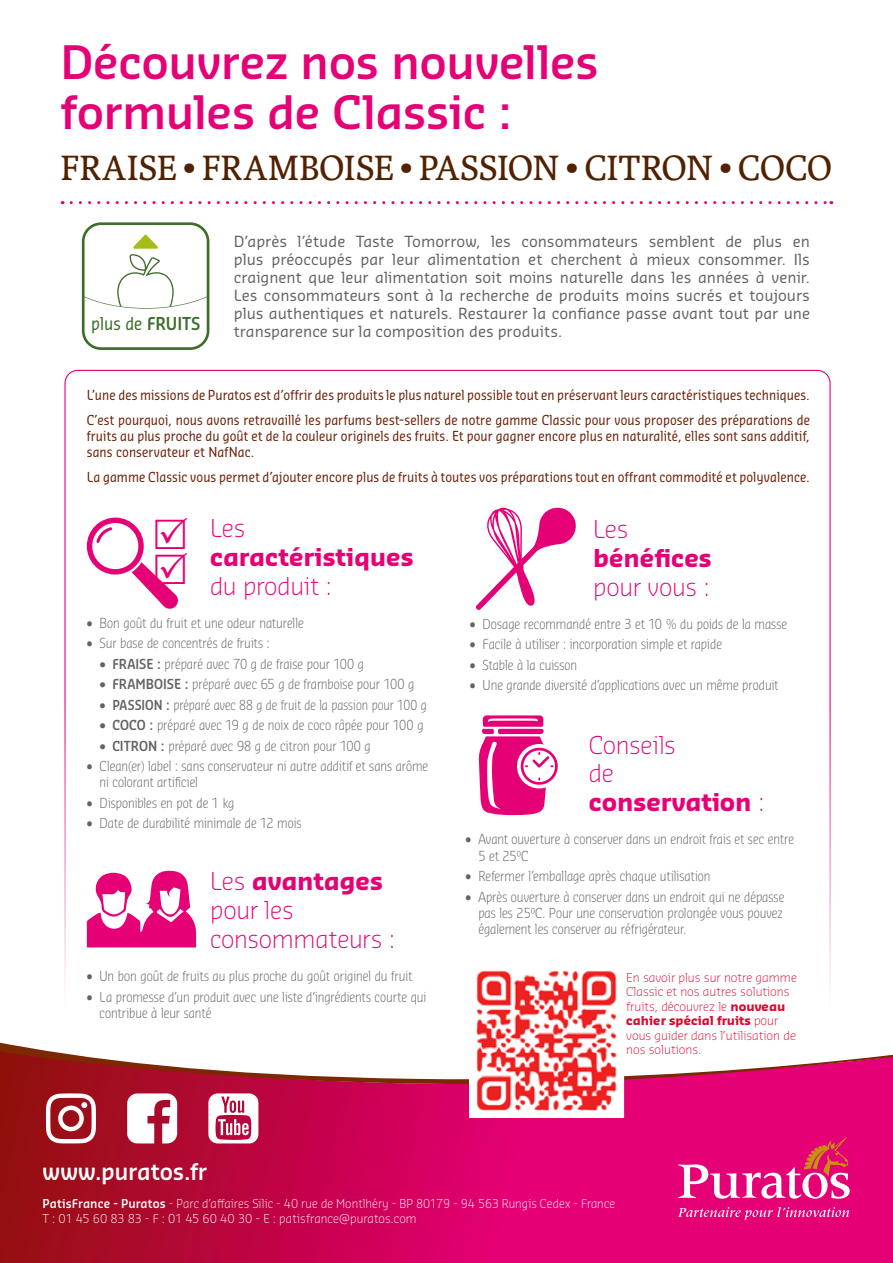
<style>
.page{position:relative;width:893px;height:1263px;background:#fff}
.page>*{position:absolute;margin:0;border:0;box-sizing:border-box;transform-origin:0 0}
.C_Range_and_producti{font:600 45px/49.5px "Sansa Std";letter-spacing:-.015em;color:#e60076}
.C_description_text{font:37.5px "Karmina";letter-spacing:-.005em;color:#512100}
.t1{font:300 24px/28.8px "Sansa Std";letter-spacing:-.01em;color:#e60076}
.t2{font:700 24px/28.8px "Sansa Std";letter-spacing:-.005em;color:#e60076}
.t3{font:600 22.5px "Sansa Pro";letter-spacing:-.005em;color:#fff}
.t4{font:17.4px "Sansa Con Std";color:#3e6d2c}
.t5{font:15px/18px "Sansa Std";color:#646363;text-align:justify}
.t6{font:300 13.5px/16.2px "Sansa Con Std";color:#646363}
.t7{font:13.5px/16.2px "Sansa Con Std";letter-spacing:.01em;color:#6e230a;text-align:justify}
.t8{font:300 13.5px "Sansa Con Std";color:#646363;scale:.96 1}
.t9{font:300 12px/14.4px "Sansa Std";color:#de072d}
.t10{font:300 12px "Sansa Pro";letter-spacing:.005em;color:#fff;scale:.95 1}
.t11{font:300 12px "Sansa Pro";letter-spacing:.005em;color:#fff}
.s1{font-weight:600}
.s2{font-weight:300}
.s3{font-weight:700}
</style>
<div class="page">
<svg style="left:0;top:1088px;width:893px;height:175px;background:#cc0355"></svg>
<svg style="left:0;top:927px;width:893px;height:161px"></svg>
<svg style="left:678px;top:1137px;width:172px;height:61px;background:#e83389"></svg>
<svg style="left:678px;top:1207px;width:171px;height:13px;background:#e92f8f"></svg>
<svg style="left:71px;top:201px;width:761px;height:3px"></svg>
<svg style="left:87px;top:871px;width:109px;height:76px"></svg>
<svg style="left:476px;top:507px;width:100px;height:103px"></svg>
<svg style="left:479px;top:715px;width:79px;height:100px"></svg>
<svg style="left:465px;top:959px;width:163px;height:163px"></svg>
<svg style="left:82px;top:222px;width:127px;height:128px"></svg>
<svg style="left:127px;top:1093px;width:50px;height:50px"></svg>
<svg style="left:46px;top:1093px;width:50px;height:50px"></svg>
<svg style="left:208px;top:1093px;width:50px;height:50px"></svg>
<svg style="left:87px;top:517px;width:91px;height:92px"></svg>
<p class="C_Range_and_producti" style="left:61px;top:35px;width:540px">Découvrez nos nouvelles formules de Classic :</p>
<p class="C_description_text" style="left:61px;top:147px;width:773px">FRAISE • FRAMBOISE • PASSION • CITRON • COCO</p>
<p class="t4" style="left:91px;top:312px;width:111px">plus de <span class="s1">FRUITS</span></p>
<p class="t5" style="left:234px;top:232px;width:578px">D’après l’étude Taste Tomorrow, les consommateurs semblent de plus en plus préoccupés par leur alimentation et cherchent à mieux consommer. Ils craignent que leur alimentation soit moins naturelle dans les années à venir.<br>Les consommateurs sont à la recherche de produits moins sucrés et toujours plus authentiques et naturels. Restaurer la confiance passe avant tout par une transparence sur la composition des produits.</p>
<p class="t7" style="left:87px;top:386px;width:725px">L’une des missions de Puratos est d’offrir des produits le plus naturel possible tout en préservant leurs caractéristiques techniques.</p>
<p class="t7" style="left:87px;top:411px;width:725px">C’est pourquoi, nous avons retravaillé les parfums best-sellers de notre gamme Classic pour vous proposer des préparations de fruits au plus proche du goût et de la couleur originels des fruits. Et pour gagner encore plus en naturalité, elles sont sans additif, sans conservateur et NafNac.</p>
<p class="t7" style="left:87px;top:468px;width:725px">La gamme Classic vous permet d’ajouter encore plus de fruits à toutes vos préparations tout en offrant commodité et polyvalence.</p>
<p class="t2" style="left:210px;top:513px;width:205px"><span class="s2">Les </span>caractéristiques <span class="s2">du produit :</span></p>
<p class="t6" style="left:87px;top:614px;width:218px">• Bon goût du fruit et une odeur naturelle</p>
<p class="t6" style="left:87px;top:635px;width:184px">• Sur base de concentrés de fruits :</p>
<p class="t6" style="left:100px;top:655px;width:266px"><span class="s1">• FRAISE :</span> préparé avec 70 g de fraise pour 100 g</p>
<p class="t6" style="left:100px;top:676px;width:316px"><span class="s1">• FRAMBOISE :</span> préparé avec 65 g de framboise pour 100 g</p>
<p class="t8" style="left:100px;top:696px;width:342px"><span class="s1">• PASSION :</span> préparé avec 88 g de fruit de la passion pour 100 g</p>
<p class="t6" style="left:100px;top:716px;width:325px"><span class="s1">• COCO :</span> préparé avec 19 g de noix de coco râpée pour 100 g</p>
<p class="t6" style="left:100px;top:737px;width:273px"><span class="s1">• CITRON :</span> préparé avec 98 g de citron pour 100 g</p>
<p class="t6" style="left:100px;top:757px;width:330px;text-indent:-13px">• Clean(er) label : sans conservateur ni autre additif et sans arôme ni colorant artificiel</p>
<p class="t6" style="left:87px;top:794px;width:149px">• Disponibles en pot de 1 kg</p>
<p class="t6" style="left:87px;top:814px;width:216px">• Date de durabilité minimale de 12 mois</p>
<p class="t1" style="left:210px;top:866px;width:187px">Les <span class="s3">avantages </span>pour les consommateurs :</p>
<p class="t6" style="left:87px;top:967px;width:327px">• Un bon goût de fruits au plus proche du goût originel du fruit</p>
<p class="t6" style="left:100px;top:988px;width:328px;text-indent:-13px">• La promesse d’un produit avec une liste d’ingrédients courte qui contribue à leur santé</p>
<p class="t1" style="left:593px;top:513px;width:120px">Les <span class="s3">bénéfices </span>pour vous :</p>
<p class="t6" style="left:470px;top:615px;width:319px">• Dosage recommandé entre 3 et 10 % du poids de la masse</p>
<p class="t6" style="left:470px;top:636px;width:254px">• Facile à utiliser : incorporation simple et rapide</p>
<p class="t6" style="left:470px;top:656px;width:109px">• Stable à la cuisson</p>
<p class="t6" style="left:470px;top:676px;width:310px">• Une grande diversité d’applications avec un même produit</p>
<p class="t2" style="left:589px;top:729px;width:177px"><span class="s2">Conseils<br>de </span>conservation <span class="s2">:</span></p>
<p class="t6" style="left:478px;top:831px;width:317px;text-indent:-13px">• Avant ouverture à conserver dans un endroit frais et sec entre<br>5 et 25°C</p>
<p class="t6" style="left:466px;top:867px;width:247px">• Refermer l’emballage après chaque utilisation</p>
<p class="t6" style="left:478px;top:888px;width:307px;text-indent:-13px">• Après ouverture à conserver dans un endroit qui ne dépasse pas les 25°C. Pour une conservation prolongée vous pouvez également les conserver au réfrigérateur.</p>
<p class="t9" style="left:626px;top:970px;width:172px">En savoir plus sur notre gamme<br>Classic et nos autres solutions fruits, découvrez le <span class="s3">nouveau cahier spécial fruits</span> pour vous guider dans l’utilisation de nos solutions.</p>
<p class="t3" style="left:43px;top:1156px;width:166px">www.puratos.fr</p>
<p class="t10" style="left:43px;top:1196px;width:604px"><span class="s1">PatisFrance - Puratos</span> - Parc d’affaires Silic - 40 rue de Montlhéry - BP 80179 - 94 563 Rungis Cedex - France</p>
<p class="t11" style="left:43px;top:1210px;width:376px">T : 01 45 60 83 83 - F : 01 45 60 40 30 - E : patisfrance@puratos.com</p>
</div>
